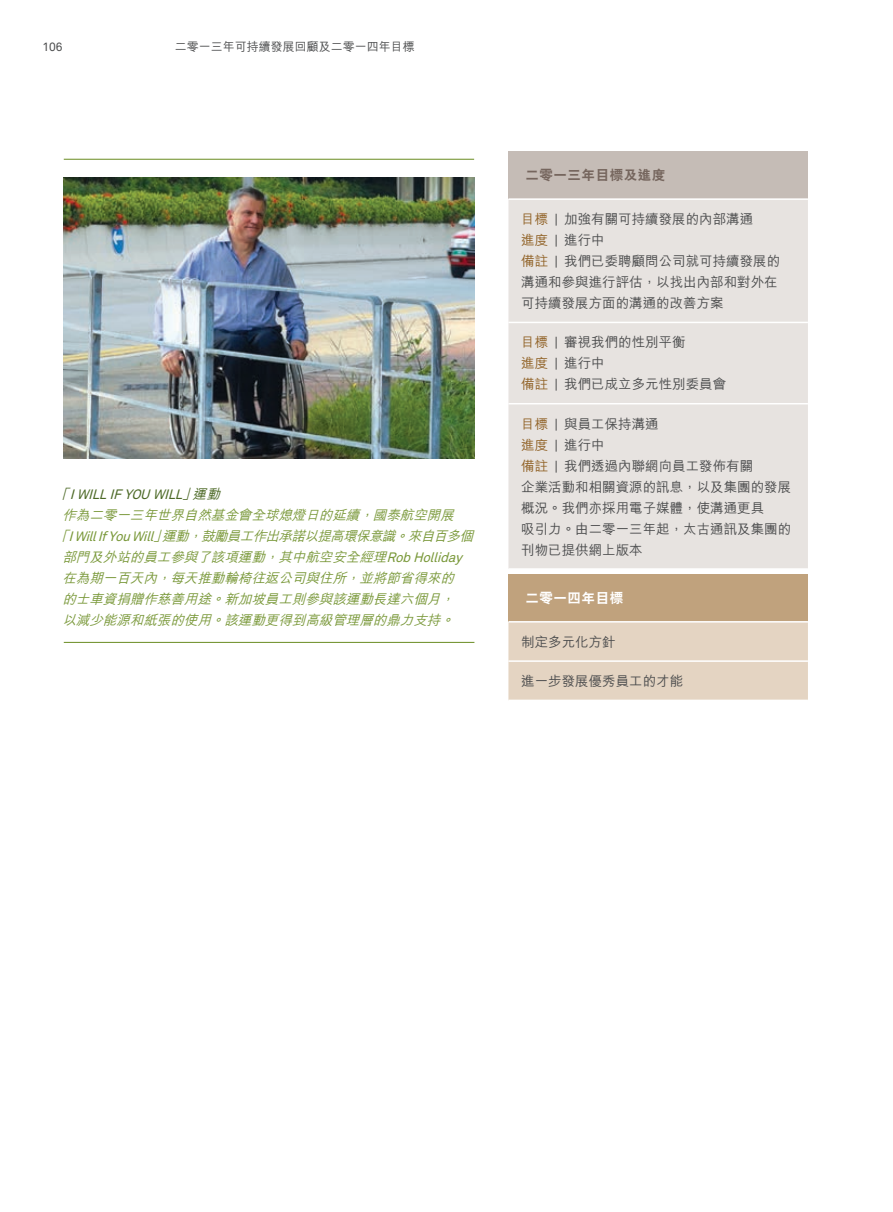
<style>
.page{position:relative;width:893px;height:1212px;background:#fff}
.page>*{position:absolute;margin:0;border:0;box-sizing:border-box;transform-origin:0 0}
.t1{font:500 13.5px/21px "M Hei HK";color:#4b4c4d}
.t2{font:italic 500 13.5px "M Hei HK";color:#799839}
.t3{font:italic 13.5px "Akkurat Pro";color:#4c6926}
.t4{font:800 13.5px "C Hei 2 HK";letter-spacing:.04em;color:#76665e}
.t5{font:800 13.5px "C Hei 2 HK";letter-spacing:.04em;color:#fff}
.t6{font:500 12px "M Hei HK";color:#4b4c4d}
.t7{font:12px "Akkurat Pro";color:#4b4c4d}
.s1{font-family:"M Hei HK";font-weight:500}
.s2{font-family:"Akkurat Pro";font-weight:400}
.s3{color:#906125}
</style>
<div class="page">
<hr style="left:64px;top:642px;width:410px;height:1px;background:#799839">
<hr style="left:64px;top:159px;width:410px;height:1px;background:#799839">
<div style="left:508px;top:151px;width:300px;height:48px;background:#c5bcb6"></div>
<div style="left:508px;top:200px;width:300px;height:368px;background:#e7e3e0"></div>
<hr style="left:508px;top:198px;width:300px;height:2px;background:#fff">
<hr style="left:508px;top:322px;width:300px;height:1px;background:#fff">
<hr style="left:508px;top:403px;width:300px;height:1px;background:#fff">
<div style="left:508px;top:574px;width:300px;height:48px;background:#c0a27d"></div>
<div style="left:508px;top:622px;width:300px;height:78px;background:#e4d4c2"></div>
<hr style="left:508px;top:660px;width:300px;height:2px;background:#fff">
<hr style="left:508px;top:621px;width:300px;height:1px;background:#fff">
<img style="left:64px;top:177px;width:410px;height:282px">
<p class="t7" style="left:43px;top:39px;width:22px">106</p>
<p class="t6" style="left:175px;top:38px;width:241px">二零一三年可持續發展回顧及二零一四年目標</p>
<p class="t3" style="left:56px;top:487px;width:170px"><span class="s1">「</span>IWILLIFYOUWILL<span class="s1">」運動</span></p>
<p class="t2" style="left:62px;top:505px;width:398px">作為二零一三年世界自然基金會全球熄燈日的延續，國泰航空開展</p>
<p class="t2" style="left:56px;top:526px;width:423px">「<span class="s2">IWillIfYouWill</span>」運動，鼓勵員工作出承諾以提高環保意識。來自百多個</p>
<p class="t2" style="left:62px;top:547px;width:405px">部門及外站的員工參與了該項運動，其中航空安全經理<span class="s2">RobHolliday</span></p>
<p class="t2" style="left:62px;top:568px;width:398px">在為期一百天內，每天推動輪椅往返公司與住所，並將節省得來的</p>
<p class="t2" style="left:62px;top:589px;width:398px">的士車資捐贈作慈善用途。新加坡員工則參與該運動長達六個月，</p>
<p class="t2" style="left:62px;top:610px;width:398px">以減少能源和紙張的使用。該運動更得到高級管理層的鼎力支持。</p>
<p class="t4" style="left:525px;top:166px;width:141px">二零一三年目標及進度</p>
<p class="t1" style="left:521px;top:207px;width:261px"><span class="s3">目標</span> <span class="s2">|</span> 加強有關可持續發展的內部溝通<br><span class="s3">進度</span> <span class="s2">|</span> 進行中<br><span class="s3">備註</span> <span class="s2">|</span> 我們已委聘顧問公司就可持續發展的溝通和參與進行評估，以找出內部和對外在可持續發展方面的溝通的改善方案</p>
<p class="t1" style="left:521px;top:331px;width:207px"><span class="s3">目標</span> <span class="s2">|</span> 審視我們的性別平衡<br><span class="s3">進度</span> <span class="s2">|</span> 進行中<br><span class="s3">備註</span> <span class="s2">|</span> 我們已成立多元性別委員會</p>
<p class="t1" style="left:521px;top:412px;width:271px"><span class="s3">目標</span> <span class="s2">|</span> 與員工保持溝通<br><span class="s3">進度</span> <span class="s2">|</span> 進行中<br><span class="s3">備註</span> <span class="s2">|</span> 我們透過內聯網向員工發佈有關<br>企業活動和相關資源的訊息，以及集團的發展概況。我們亦採用電子媒體，使溝通更具<br>吸引力。由二零一三年起，太古通訊及集團的刊物已提供網上版本</p>
<p class="t5" style="left:525px;top:589px;width:99px">二零一四年目標</p>
<p class="t1" style="left:521px;top:630px;width:96px">制定多元化方針</p>
<p class="t1" style="left:521px;top:669px;width:163px">進一步發展優秀員工的才能</p>
</div>
